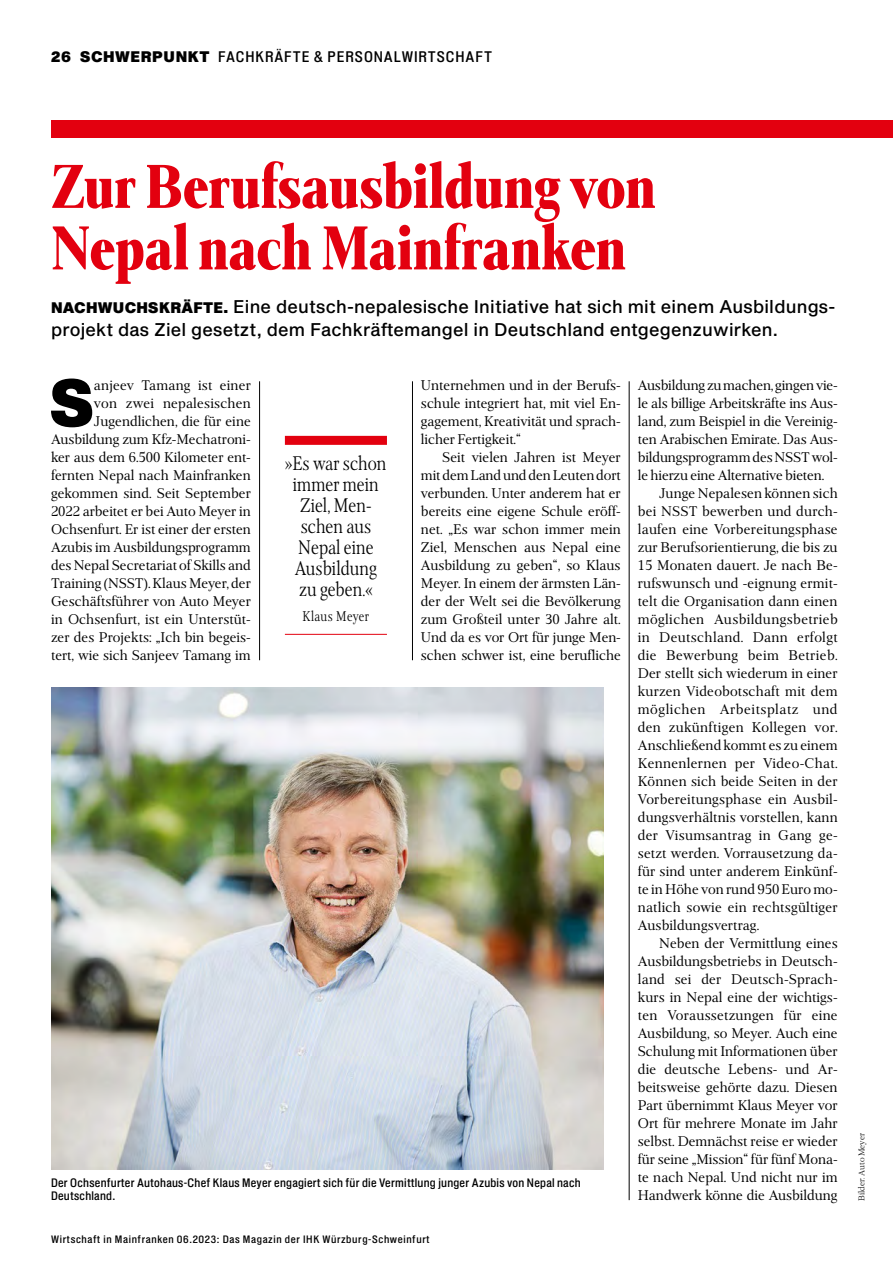
<style>
.page{position:relative;width:893px;height:1263px;background:#fff}
.page>*{position:absolute;margin:0;border:0;box-sizing:border-box;transform-origin:0 0}
.WiM_Head_gross{font:800 66px/61.5px "Frontis Condensed";letter-spacing:-.005em;color:#e3000f;scale:.96 1}
.WiM_Gtx_Initial_3zei{font:65.4px "Shapiro Pro 96 Super";color:#000}
.WiM_Zitat{font:300 21px/21px "Frontis Condensed";color:#000;text-align:center}
.WiM_Vorspann{font:18px/22.5px "Shapiro Pro 54 Middle";letter-spacing:.01em;color:#000}
.WiM_Gtx_Einzug{font:15px/18px "Frontis";letter-spacing:-.005em;color:#000;text-align:justify}
.WiM_Gtx_Initial_3zei-2{font:15px/18px "Frontis";letter-spacing:-.005em;color:#000;text-align:right}
.t1{font:15px "Shapiro Pro 52 Middle";letter-spacing:.06em;color:#000}
.WiM_Zitatgeber{font:300 15px "Frontis Condensed";letter-spacing:.025em;color:#000}
.WiM_BU{font:12px/12.8px "Shapiro Pro 52 Middle";letter-spacing:.02em;color:#000}
.t2{font:10.5px "Shapiro Pro 52 Middle";letter-spacing:.06em;color:#000}
.t3{font:300 9px "Frontis";color:#000}
.s1{font-family:"Shapiro Pro 96 Super"}
.s2{font-family:"Shapiro Pro 96 Super";font-size:15px}
</style>
<div class="page">
<div style="left:51px;top:120px;width:842px;height:18px;background:#e3000f"></div>
<img style="left:51px;top:687px;width:553px;height:482px">
<div style="left:285px;top:436px;width:102px;height:9px;background:#e3000f"></div>
<hr style="left:285px;top:634px;width:102px;height:1px;background:#e3000f">
<hr style="left:259px;top:381px;width:1px;height:279px;background:#000">
<hr style="left:412px;top:381px;width:1px;height:279px;background:#000">
<hr style="left:629px;top:381px;width:1px;height:819px;background:#000">
<p class="t1" style="left:51px;top:46px;width:443px"><span class="s1">26 SCHWERPUNKT</span> FACHKRÄFTE &amp; PERSONALWIRTSCHAFT</p>
<p class="WiM_Head_gross" style="left:51px;top:155px;width:631px">Zur Berufsausbildung von<br>Nepal nach Mainfranken</p>
<p class="WiM_Vorspann" style="left:51px;top:296px;width:786px"><span class="s2">NACHWUCHSKRÄFTE.</span> Eine deutsch-nepalesische Initiative hat sich mit einem Ausbildungs&shy;projekt das Ziel gesetzt, dem Fachkräftemangel in Deutschland entgegenzuwirken.</p>
<p class="WiM_Gtx_Initial_3zei" style="left:50px;top:356px;width:46px">S</p>
<p class="WiM_Gtx_Initial_3zei-2" style="left:51px;top:376px;width:201px">anjeev Tamang ist einer<br>von zwei nepalesischen<br>Jugendlichen, die für eine<br>Ausbildung zum Kfz-Mechatroni&shy;ker aus dem 6.500 Kilometer ent&shy;fernten Nepal nach Mainfranken gekommen sind. Seit September<br>2022 arbeitet er bei Auto Meyer in<br>Ochsenfurt. Er ist einer der ersten<br>Azubis im Ausbildungsprogramm des Nepal Secretariat of Skills and<br>Training (NSST). Klaus Meyer, der<br>Geschäftsführer von Auto Meyer in Ochsenfurt, ist ein Unterstüt&shy;zer des Projekts: „Ich bin begeis&shy;tert, wie sich Sanjeev Tamang im</p>
<p class="WiM_Gtx_Initial_3zei-2" style="left:421px;top:376px;width:201px;text-align:justify">Unternehmen und in der Berufs&shy;schule integriert hat, mit viel En&shy;gagement, Kreativität und sprach&shy;licher Fertigkeit.“</p>
<p class="WiM_Gtx_Einzug" style="left:638px;top:376px;width:201px">Ausbildung zu machen, gingen vie&shy;le als billige Arbeitskräfte ins Aus&shy;land, zum Beispiel in die Vereinig&shy;ten Arabischen Emirate. Das Aus&shy;bildungsprogramm des NSST wol&shy;le hierzu eine Alternative bieten.</p>
<p class="WiM_Gtx_Einzug" style="left:638px;top:484px;width:201px;text-indent:21px">Junge Nepalesen können sich bei NSST bewerben und durch&shy;laufen eine Vorbereitungsphase zur Berufsorientierung, die bis zu 15 Monaten dauert. Je nach Be&shy;rufswunsch und -eignung ermit&shy;telt die Organisation dann einen möglichen Ausbildungsbetrieb in Deutschland. Dann erfolgt die Bewerbung beim Betrieb.<br>Der stellt sich wiederum in einer kurzen Videobotschaft mit dem möglichen Arbeitsplatz und den zukünftigen Kollegen vor.<br>Anschließend kommt es zu einem Kennenlernen per Video-Chat.<br>Können sich beide Seiten in der Vorbereitungsphase ein Ausbil&shy;dungsverhältnis vorstellen, kann der Visumsantrag in Gang ge&shy;setzt werden. Vorrausetzung da&shy;für sind unter anderem Einkünf&shy;te in Höhe von rund 950 Euro mo&shy;natlich sowie ein rechtsgültiger Ausbildungsvertrag.</p>
<p class="WiM_Gtx_Einzug" style="left:638px;top:934px;width:201px;text-indent:21px">Neben der Vermittlung eines Ausbildungsbetriebs in Deutsch&shy;land sei der Deutsch-Sprach&shy;kurs in Nepal eine der wichtigs&shy;ten Voraussetzungen für eine Ausbildung, so Meyer. Auch eine Schulung mit Informationen über die deutsche Lebens- und Ar&shy;beitsweise gehörte dazu. Diesen Part übernimmt Klaus Meyer vor Ort für mehrere Monate im Jahr selbst. Demnächst reise er wieder für seine „Mission“ für fünf Mona&shy;te nach Nepal. Und nicht nur im Handwerk könne die Ausbildung</p>
<p class="WiM_Gtx_Einzug" style="left:421px;top:448px;width:201px;text-indent:21px">Seit vielen Jahren ist Meyer mit dem Land und den Leuten dort verbunden. Unter anderem hat er bereits eine eigene Schule eröff&shy;net. „Es war schon immer mein Ziel, Menschen aus Nepal eine Ausbildung zu geben“, so Klaus Meyer. In einem der ärmsten Län&shy;der der Welt sei die Bevölkerung zum Großteil unter 30 Jahre alt.<br>Und da es vor Ort für junge Men&shy;schen schwer ist, eine berufliche</p>
<p class="WiM_Zitat" style="left:285px;top:452px;width:103px">»Es war schon immer mein<br>Ziel, Men&shy;schen aus<br>Nepal eine<br>Ausbildung zu geben.«</p>
<p class="WiM_Zitatgeber" style="left:303px;top:607px;width:68px">Klaus Meyer</p>
<p class="WiM_BU" style="left:51px;top:1176px;width:531px">Der Ochsenfurter Autohaus-Chef Klaus Meyer engagiert sich für die Vermittlung junger Azubis von Nepal nach<br>Deutschland.</p>
<p class="t2" style="left:51px;top:1232px;width:380px">Wirtschaft in Mainfranken 06.2023: Das Magazin der IHK Würzburg-Schweinfurt</p>
<p class="t3" style="left:856px;top:1201px;width:69px;rotate:-90deg">Bilder: Auto Meyer</p>
</div>
